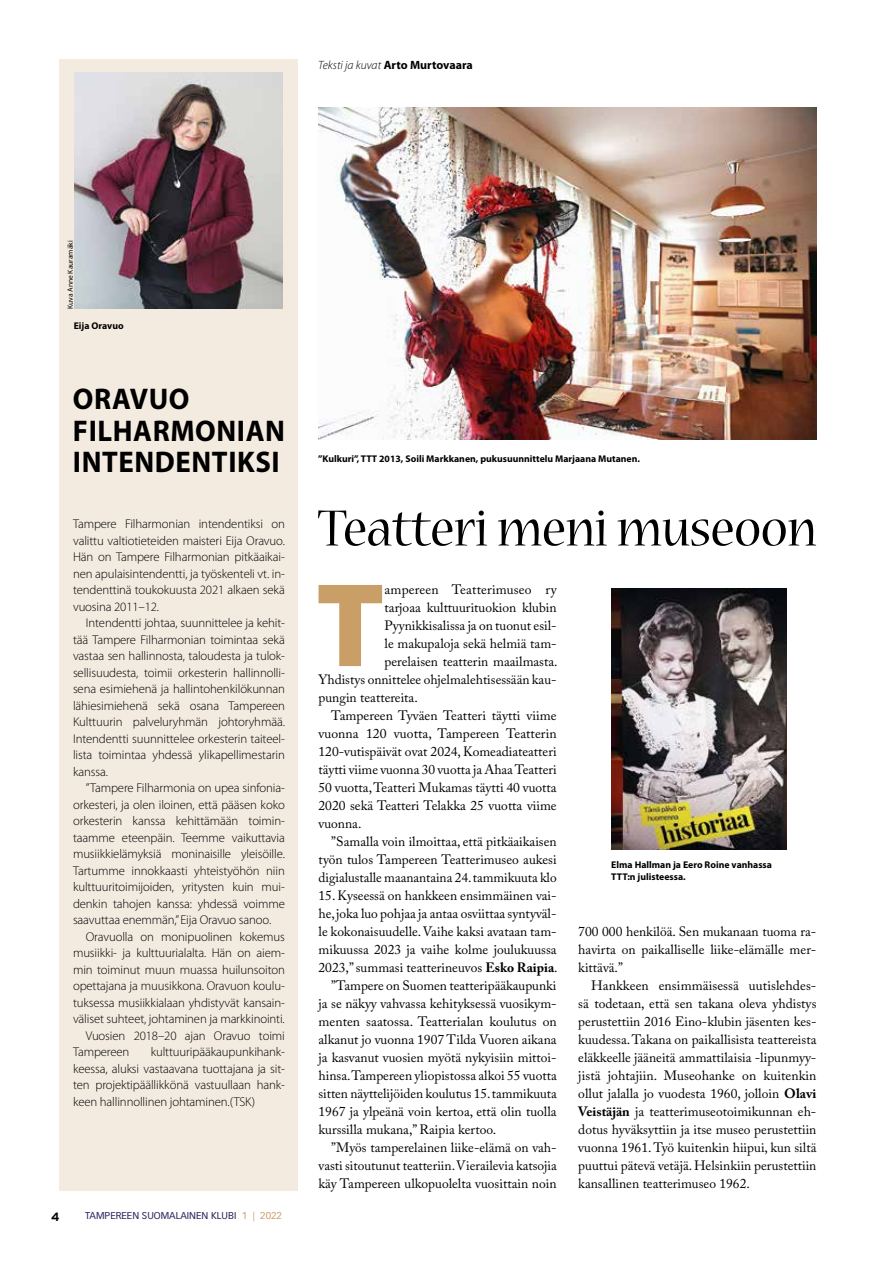
<style>
.page{position:relative;width:893px;height:1263px;background:#fff}
.page>*{position:absolute;margin:0;border:0;box-sizing:border-box;transform-origin:0 0}
.t1{font:900 120.3px "Myriad Pro";color:#ca9e67}
.t2{font:56.4px "Nueva Std";letter-spacing:-.01em;color:#000;scale:.95 1}
.t3{font:700 30px/31.5px "Myriad Pro";letter-spacing:.02em;color:#000;scale:.96 1}
.t4{font:13.5px/18px "Adobe Caslon Pro";color:#000;text-align:justify}
.t5{font:300 12.75px/16.5px "Myriad Pro";letter-spacing:-.01em;color:#000;text-align:justify}
.t6{font:700 12px "Myriad Pro";letter-spacing:-.005em;color:#000}
.t7{font:700 12px "Interstate";color:#000}
.t8{font:700 9.75px/11.7px "Myriad Pro";color:#000}
.t9{font:9.75px "Vectora LT Std";color:#29235c}
.t10{font:7.5px "Myriad Pro";color:#000}
.s1{font-weight:300;font-style:italic}
.s2{color:#ca9e67}
.s3{font-weight:700}
</style>
<div class="page">
<div style="left:60px;top:60px;width:238px;height:1131px;background:#f4ebe0"></div>
<img style="left:75px;top:72px;width:207px;height:236px">
<img style="left:318px;top:107px;width:498px;height:332px">
<img style="left:611px;top:588px;width:176px;height:262px">
<p class="t6" style="left:318px;top:57px;width:156px"><span class="s1">Teksti ja kuvat</span> Arto Murtovaara</p>
<p class="t10" style="left:66px;top:309px;width:70px;rotate:-90deg">Kuva Anne Kauramäki</p>
<p class="t8" style="left:74px;top:319px;width:51px">Eija Oravuo</p>
<h3 class="t3" style="left:73px;top:383px;width:222px">ORAVUO<br>FILHARMONIAN<br>INTENDENTIKSI</h3>
<p class="t5" style="left:73px;top:516px;width:213px">Tampere Filharmonian intendentiksi on valittu valtiotieteiden maisteri Eija Oravuo.<br>Hän on Tampere Filharmonian pitkäaikai&shy;nen apulaisintendentti, ja työskenteli vt. in&shy;tendenttinä toukokuusta 2021 alkaen sekä vuosina 2011–12.</p>
<p class="t5" style="left:73px;top:615px;width:213px;text-indent:13px">Intendentti johtaa, suunnittelee ja kehit&shy;tää Tampere Filharmonian toimintaa sekä vastaa sen hallinnosta, taloudesta ja tulok&shy;sellisuudesta, toimii orkesterin hallinnolli&shy;sena esimiehenä ja hallintohenkilökunnan lähiesimiehenä sekä osana Tampereen Kulttuurin palveluryhmän johtoryhmää.<br>Intendentti suunnittelee orkesterin taiteel&shy;lista toimintaa yhdessä ylikapellimestarin kanssa.</p>
<p class="t5" style="left:73px;top:780px;width:213px;text-indent:13px">”Tampere Filharmonia on upea sinfonia&shy;orkesteri, ja olen iloinen, että pääsen koko orkesterin kanssa kehittämään toimin&shy;taamme eteenpäin. Teemme vaikuttavia musiikkielämyksiä moninaisille yleisöille.<br>Tartumme innokkaasti yhteistyöhön niin kulttuuritoimijoiden, yritysten kuin mui&shy;denkin tahojen kanssa: yhdessä voimme saavuttaa enemmän,” Eija Oravuo sanoo.</p>
<p class="t5" style="left:86px;top:928px;width:201px">Oravuolla on monipuolinen kokemus</p>
<p class="t5" style="left:73px;top:945px;width:213px">musiikki- ja kulttuurialalta. Hän on aiem-</p>
<p class="t5" style="left:73px;top:961px;width:213px">min toiminut muun muassa huilunsoiton</p>
<p class="t5" style="left:73px;top:978px;width:213px">opettajana ja muusikkona. Oravuon koulu-</p>
<p class="t5" style="left:73px;top:994px;width:213px">tuksessa musiikkialaan yhdistyvät kansain-</p>
<p class="t5" style="left:73px;top:1011px;width:213px">väliset suhteet, johtaminen ja markkinointi.</p>
<p class="t5" style="left:86px;top:1027px;width:201px">Vuosien 2018–20 ajan Oravuo toimi</p>
<p class="t5" style="left:73px;top:1044px;width:58px">Tampereen</p>
<p class="t5" style="left:73px;top:1044px;width:213px;text-indent:78px">kulttuuripääkaupunkihank&shy;keessa, aluksi vastaavana tuottajana ja sit&shy;ten projektipäällikkönä vastuullaan hank&shy;keen hallinnollinen johtaminen.(TSK)</p>
<p class="t7" style="left:51px;top:1210px;width:10px">4</p>
<p class="t9" style="left:85px;top:1210px;width:198px">TAMPEREEN SUOMALAINEN KLUBI <span class="s2">1 | 2022</span></p>
<p class="t8" style="left:318px;top:453px;width:323px">”Kulkuri”, TTT 2013, Soili Markkanen, pukusuunnittelu Marjaana Mutanen.</p>
<h2 class="t2" style="left:318px;top:502px;width:527px">Teatteri meni museoon</h2>
<h1 class="t1" style="left:316px;top:545px;width:70px">T</h1>
<p class="t4" style="left:385px;top:580px;width:174px">ampereen Teatterimuseo ry</p>
<p class="t4" style="left:385px;top:598px;width:174px">tarjoaa kulttuurituokion klubin</p>
<p class="t4" style="left:385px;top:616px;width:174px">Pyynikkisalissa ja on tuonut esil-</p>
<p class="t4" style="left:385px;top:634px;width:174px">le makupaloja sekä helmiä tam-</p>
<p class="t4" style="left:385px;top:652px;width:175px">perelaisen teatterin maailmasta.</p>
<p class="t4" style="left:319px;top:670px;width:240px">Yhdistys onnittelee ohjelmalehtisessään kau-</p>
<p class="t4" style="left:319px;top:688px;width:101px">pungin teattereita.</p>
<p class="t4" style="left:331px;top:706px;width:227px">Tampereen Tyväen Teatteri täytti viime</p>
<p class="t4" style="left:319px;top:724px;width:240px">vuonna 120 vuotta, Tampereen Teatterin</p>
<p class="t4" style="left:319px;top:742px;width:240px">120-vutispäivät ovat 2024, Komeadiateatteri</p>
<p class="t4" style="left:319px;top:760px;width:240px">täytti viime vuonna 30 vuotta ja Ahaa Teatteri</p>
<p class="t4" style="left:319px;top:778px;width:240px">50 vuotta, Teatteri Mukamas täytti 40 vuotta</p>
<p class="t4" style="left:319px;top:796px;width:240px">2020 sekä Teatteri Telakka 25 vuotta viime</p>
<p class="t4" style="left:319px;top:814px;width:44px">vuonna.</p>
<p class="t4" style="left:331px;top:832px;width:227px">”Samalla voin ilmoittaa, että pitkäaikaisen</p>
<p class="t4" style="left:319px;top:850px;width:240px">työn tulos Tampereen Teatterimuseo aukesi</p>
<p class="t4" style="left:319px;top:868px;width:240px">digialustalle maanantaina 24. tammikuuta klo</p>
<p class="t4" style="left:319px;top:886px;width:240px">15. Kyseessä on hankkeen ensimmäinen vai-</p>
<p class="t4" style="left:319px;top:904px;width:240px">he, joka luo pohjaa ja antaa osviittaa syntyväl-</p>
<p class="t4" style="left:319px;top:922px;width:240px">le kokonaisuudelle. Vaihe kaksi avataan tam-</p>
<p class="t4" style="left:319px;top:940px;width:240px">mikuussa 2023 ja vaihe kolme joulukuussa</p>
<p class="t4" style="left:319px;top:958px;width:241px">2023,” summasi teatterineuvos <span class="s3">Esko Raipia</span>.</p>
<p class="t4" style="left:331px;top:976px;width:227px">”Tampere on Suomen teatteripääkaupunki</p>
<p class="t4" style="left:319px;top:994px;width:240px">ja se näkyy vahvassa kehityksessä vuosikym-</p>
<p class="t4" style="left:319px;top:1012px;width:240px">menten saatossa. Teatterialan koulutus on</p>
<p class="t4" style="left:319px;top:1030px;width:240px">alkanut jo vuonna 1907 Tilda Vuoren aikana</p>
<p class="t4" style="left:319px;top:1048px;width:240px">ja kasvanut vuosien myötä nykyisiin mittoi-</p>
<p class="t4" style="left:319px;top:1066px;width:240px">hinsa. Tampereen yliopistossa alkoi 55 vuotta</p>
<p class="t4" style="left:319px;top:1084px;width:240px">sitten näyttelijöiden koulutus 15. tammikuuta</p>
<p class="t4" style="left:319px;top:1102px;width:240px">1967 ja ylpeänä voin kertoa, että olin tuolla</p>
<p class="t4" style="left:319px;top:1120px;width:179px">kurssilla mukana,” Raipia kertoo.</p>
<p class="t4" style="left:331px;top:1138px;width:227px">”Myös tamperelainen liike-elämä on vah-</p>
<p class="t4" style="left:319px;top:1156px;width:240px">vasti sitoutunut teatteriin. Vierailevia katsojia</p>
<p class="t4" style="left:319px;top:1174px;width:240px">käy Tampereen ulkopuolelta vuosittain noin</p>
<p class="t8" style="left:611px;top:859px;width:162px">Elma Hallman ja Eero Roine vanhassa<br>TTT:n julisteessa.</p>
<p class="t4" style="left:578px;top:922px;width:240px">700 000 henkilöä. Sen mukanaan tuoma ra&shy;havirta on paikalliselle liike-elämälle mer&shy;kittävä.”</p>
<p class="t4" style="left:578px;top:976px;width:240px;text-indent:13px">Hankkeen ensimmäisessä uutislehdes&shy;sä todetaan, että sen takana oleva yhdistys perustettiin 2016 Eino-klubin jäsenten kes&shy;kuudessa. Takana on paikallisista teattereista eläkkeelle jääneitä ammattilaisia -lipunmyy&shy;jistä johtajiin. Museohanke on kuitenkin ollut jalalla jo vuodesta 1960, jolloin <span class="s3">Olavi Veistäjän</span> ja teatterimuseotoimikunnan eh&shy;dotus hyväksyttiin ja itse museo perustettiin vuonna 1961. Työ kuitenkin hiipui, kun siltä puuttui pätevä vetäjä. Helsinkiin perustettiin kansallinen teatterimuseo 1962.</p>
</div>
